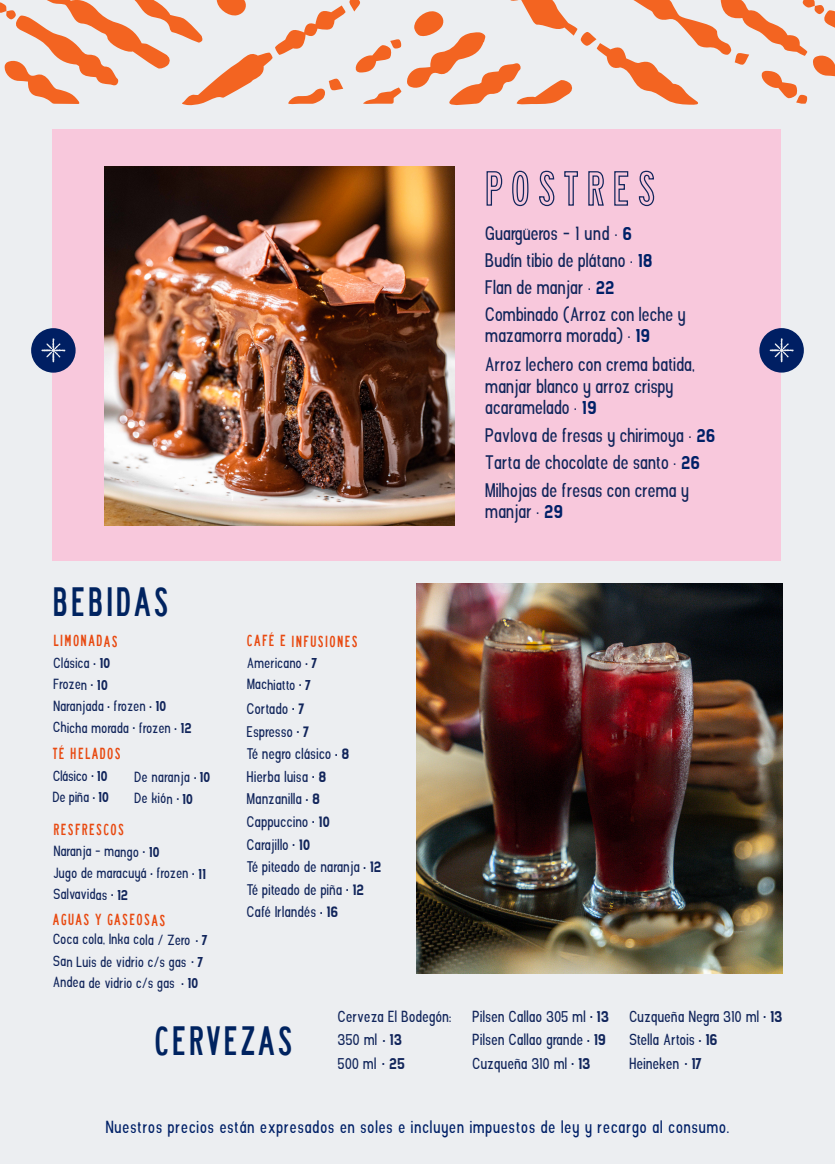
<style>
.page{position:relative;width:835px;height:1164px;background:#eceef1}
.page>*{position:absolute;margin:0;border:0;box-sizing:border-box;transform-origin:0 0}
.t1{font:37.5px "Pavement JNL";letter-spacing:.075em;color:#002360}
.t2{font:300 extra-condensed 19.62px/21.6px "Gonero";letter-spacing:-.025em;color:#11255b}
.t3{font:300 extra-condensed 17.5px "Gonero";letter-spacing:.02em;color:#002067}
.t4{font:300 extra-condensed 16.06px/23.4px "Gonero";letter-spacing:-.01em;color:#11255b}
.t5{font:300 extra-condensed 15.44px/22.6px "Gonero";letter-spacing:-.01em;color:#11255b}
.t6{font:300 extra-condensed 14.75px/21.6px "Gonero";letter-spacing:-.015em;color:#11255b}
.t7{font:14.75px "Pavement JNL";letter-spacing:.095em;color:#e84910}
.t8{font:500 extra-condensed 14.75px "Gonero";color:#11255b}
.s1{font-size:19.12px}
.s2{font-weight:500;font-size:19.12px;color:#002067}
.s3{font-weight:500}
</style>
<div class="page">
<div style="left:53px;top:129px;width:728px;height:432px;background:#f8c8dc"></div>
<div style="left:31px;top:328px;width:45px;height:45px;background:#001f63;border-radius:50%"></div>
<svg style="left:41px;top:338px;width:24px;height:25px"></svg>
<div style="left:759px;top:328px;width:45px;height:45px;background:#001f63;border-radius:50%"></div>
<svg style="left:769px;top:338px;width:25px;height:25px"></svg>
<img style="left:105px;top:167px;width:349px;height:358px">
<svg style="left:486px;top:171px;width:16px;height:35px"></svg>
<svg style="left:513px;top:170px;width:16px;height:37px"></svg>
<svg style="left:539px;top:170px;width:16px;height:37px"></svg>
<svg style="left:564px;top:171px;width:14px;height:35px"></svg>
<svg style="left:588px;top:171px;width:16px;height:35px"></svg>
<svg style="left:614px;top:171px;width:15px;height:35px"></svg>
<svg style="left:638px;top:170px;width:17px;height:37px"></svg>
<svg style="left:0;top:0;width:835px;height:106px"></svg>
<img style="left:417px;top:583px;width:366px;height:390px">
<p class="t2" style="left:485px;top:221px;width:169px;line-height:26.9px">Guargüeros - 1 und <span class="s1">·</span> <span class="s2">6<br></span>Budín tibio de plátano <span class="s1">·</span> <span class="s2">18</span></p>
<p class="t2" style="left:485px;top:304px;width:202px">Combinado (Arroz con leche y mazamorra morada) <span class="s1">·</span> <span class="s2">19</span></p>
<p class="t2" style="left:485px;top:277px;width:131px">Flan de manjar <span class="s1">·</span> <span class="s2">22</span></p>
<p class="t2" style="left:485px;top:354px;width:212px">Arroz lechero con crema batida, manjar blanco y arroz crispy acaramelado <span class="s1">·</span> <span class="s2">19</span></p>
<p class="t2" style="left:485px;top:422px;width:232px;line-height:26.9px">Pavlova de fresas y chirimoya <span class="s1">·</span> <span class="s2">26<br></span>Tarta de chocolate de santo <span class="s1">·</span> <span class="s2">26</span></p>
<h1 class="t1" style="left:53px;top:580px;width:117px">BEBIDAS</h1>
<p class="t7" style="left:53px;top:632px;width:66px">LIMONADAS</p>
<p class="t6" style="left:53px;top:652px;width:140px">Clásica <sup>.</sup> <span class="s3">10<br></span>Frozen <sup>.</sup> <span class="s3">10<br></span>Naranjada <sup>.</sup> frozen <sup>.</sup> <span class="s3">10<br></span>Chicha morada <sup>.</sup> frozen <sup>.</sup> <span class="s3">12</span></p>
<p class="t6" style="left:134px;top:767px;width:78px">De naranja <sup>.</sup> <span class="s3">10<br></span>De kión <sup>.</sup> <span class="s3">10</span></p>
<p class="t7" style="left:53px;top:745px;width:69px">TÉ HELADOS</p>
<p class="t6" style="left:53px;top:765px;width:58px">Clásico <sup>.</sup> <span class="s3">10<br></span>De piña <sup>.</sup> <span class="s3">10</span></p>
<p class="t7" style="left:53px;top:820px;width:72px">RESFRESCOS</p>
<p class="t6" style="left:53px;top:841px;width:155px">Naranja - mango <sup>.</sup> <span class="s3">10<br></span>Jugo de maracuyá <sup>.</sup> frozen <sup>.</sup> <span class="s3">11<br></span>Salvavidas <sup>.</sup> <span class="s3">12</span></p>
<p class="t7" style="left:53px;top:911px;width:114px">AGUAS Y GASEOSAS</p>
<p class="t8" style="left:195px;top:928px;width:5px">.</p>
<p class="t6" style="left:53px;top:929px;width:156px">Coca cola, Inka cola / Zero <span class="s3">7</span></p>
<p class="t6" style="left:53px;top:972px;width:147px">Andea de vidrio c/s gas <sup>.</sup> <span class="s3">10</span></p>
<p class="t6" style="left:53px;top:951px;width:135px">San Luis de vidrio c/s gas</p>
<p class="t8" style="left:191px;top:952px;width:14px">.7</p>
<p class="t7" style="left:247px;top:632px;width:112px">CAFÉ E INFUSIONES</p>
<p class="t6" style="left:247px;top:653px;width:72px">Americano <sup>.</sup> <span class="s3">7<br></span>Machiatto <sup>.</sup> <span class="s3">7</span></p>
<p class="t5" style="left:247px;top:698px;width:136px">Cortado <sup>.</sup> <span class="s3">7<br></span>Espresso <sup>.</sup> <span class="s3">7<br></span>Té negro clásico <sup>.</sup> <span class="s3">8<br></span>Hierba luisa <sup>.</sup> <span class="s3">8<br></span>Manzanilla <sup>.</sup> <span class="s3">8<br></span>Cappuccino <sup>.</sup> <span class="s3">10<br></span>Carajillo <sup>.</sup> <span class="s3">10<br></span>Té piteado de naranja <sup>.</sup> <span class="s3">12<br></span>Té piteado de piña <sup>.</sup> <span class="s3">12<br></span>Café Irlandés <sup>.</sup> <span class="s3">16</span></p>
<p class="t2" style="left:485px;top:480px;width:206px">Milhojas de fresas con crema y manjar <span class="s1">·</span> <span class="s2">29</span></p>
<h1 class="t1" style="left:155px;top:1018px;width:140px">CERVEZAS</h1>
<p class="t4" style="left:337px;top:1005px;width:116px">Cerveza El Bodegón:<br>350 ml <sup>.</sup> <span class="s3">13<br></span>500 ml <sup>.</sup> <span class="s3">25</span></p>
<p class="t4" style="left:472px;top:1005px;width:139px">Pilsen Callao 305 ml <sup>.</sup> <span class="s3">13<br></span>Pilsen Callao grande <sup>.</sup> <span class="s3">19<br></span>Cuzqueña 310 ml <sup>.</sup> <span class="s3">13</span></p>
<p class="t4" style="left:629px;top:1005px;width:155px">Cuzqueña Negra 310 ml <sup>.</sup> <span class="s3">13<br></span>Stella Artois <sup>.</sup> <span class="s3">16<br></span>Heineken <sup>.</sup> <span class="s3">17</span></p>
<p class="t3" style="left:105px;top:1118px;width:626px">Nuestros precios están expresados en soles e incluyen impuestos de ley y recargo al consumo.</p>
</div>
